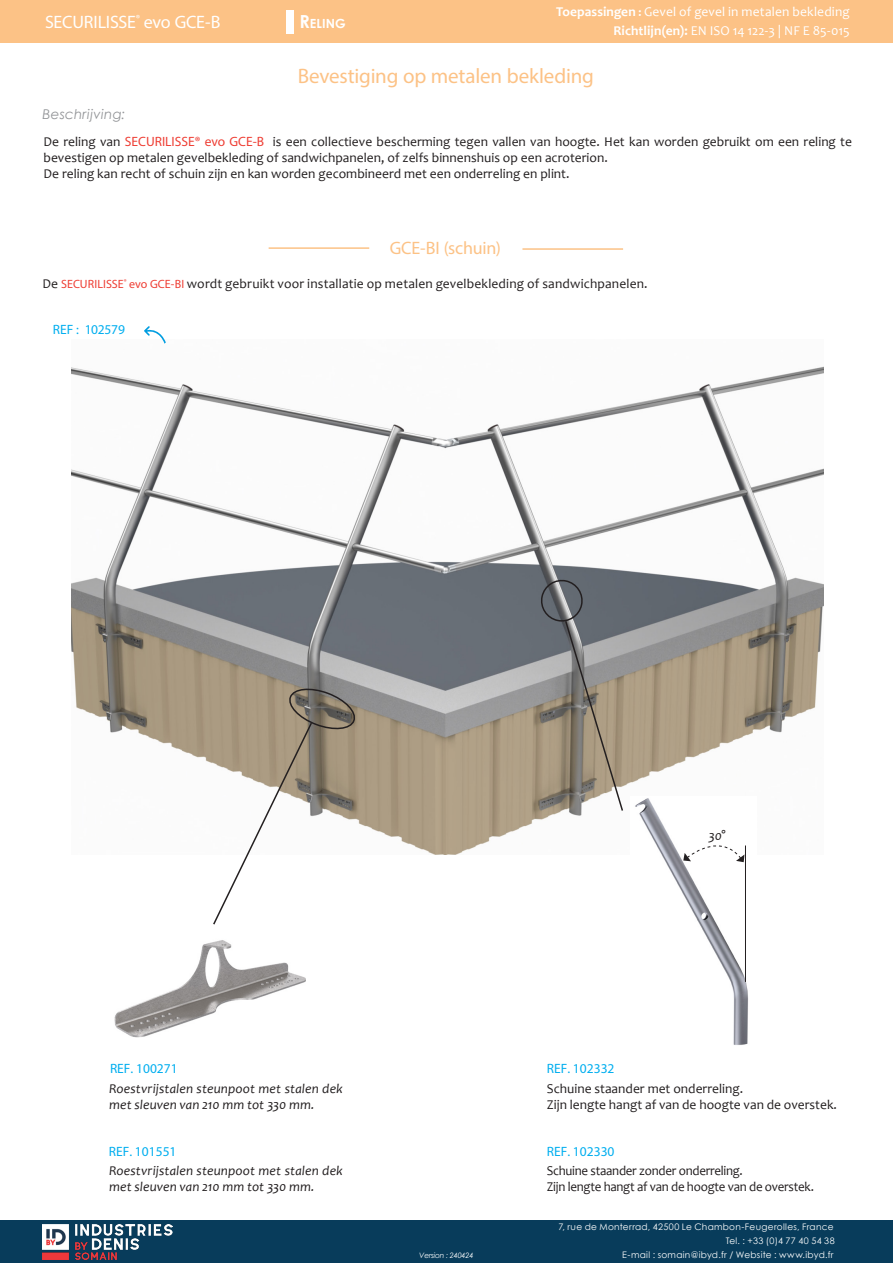
<style>
.page{position:relative;width:893px;height:1263px;background:#fff}
.page>*{position:absolute;margin:0;border:0;box-sizing:border-box;transform-origin:0 0}
.t1{font:21px "Myriad Pro";letter-spacing:-.005em;color:#fcc286}
.t2{font:18px "Myriad Pro";letter-spacing:-.015em;color:#fff}
.t3{font:18px "Myriad Pro";letter-spacing:-.01em;color:#fcc286}
.t4{font:13.5px/16.2px "Candara";color:#231f20}
.t5{font:italic 13.5px/16.2px "Candara";letter-spacing:.01em;color:#231f20}
.t6{font:13.5px/18.9px "Candara";letter-spacing:.01em;color:#fff;text-align:right}
.t7{font:13.5px "Candara";letter-spacing:-.02em;color:#231f20;scale:.96 1}
.t8{font:13.5px "Myriad Pro";color:#00aeef}
.t9{font:italic 13.5px "Century Gothic";letter-spacing:.02em;color:#939598}
.t10{font:700 12.6px "Century Gothic";letter-spacing:.005em;color:#fff}
.t11{font:9px/13.8px "Century Gothic";letter-spacing:.03em;color:#fff;text-align:right}
.t12{font:italic 7.5px "Century Gothic";letter-spacing:-.025em;color:#fff}
.s1{font-size:18px}
.s2{font-weight:700}
.s3{font-weight:700;font-size:12px}
.s4{font-family:"Myriad Pro";color:#ee3e34}
.s5{font-family:"Myriad Pro";font-size:12px;color:#ee3e34}
</style>
<div class="page">
<div style="left:0;top:0;width:893px;height:43px;background:#fcc286"></div>
<div style="left:286px;top:11px;width:7px;height:23px;background:#fff"></div>
<div style="left:0;top:1220px;width:893px;height:43px;background:#083c5b"></div>
<img style="left:43px;top:1225px;width:130px;height:35px">
<img style="left:71px;top:366px;width:753px;height:488px">
<hr style="left:269px;top:247px;width:100px;height:2px;background:#fcc286">
<hr style="left:522px;top:248px;width:101px;height:2px;background:#fcc286">
<svg style="left:144px;top:326px;width:22px;height:18px"></svg>
<svg style="left:538px;top:577px;width:86px;height:235px;background:#8c8780"></svg>
<svg style="left:212px;top:685px;width:147px;height:240px"></svg>
<img style="left:114px;top:940px;width:192px;height:98px">
<img style="left:630px;top:796px;width:127px;height:249px">
<svg style="left:683px;top:842px;width:61px;height:20px"></svg>
<hr style="left:745px;top:845px;width:1px;height:137px;background:#231f20">
<h2 class="t2" style="left:45px;top:10px;width:177px">SECURILISSE<sup>®</sup> evo GCE-B</h2>
<p class="t10" style="left:299px;top:14px;width:48px"><span class="s1">R</span>eling</p>
<p class="t6" style="left:556px;top:2px;width:295px"><span class="s2">Toepassingen</span> <span class="s3">:</span> Gevel of gevel in metalen bekleding<br><span class="s2">Richtlijn(en):</span> EN ISO 14 122-3 | NF E 85-015</p>
<p class="t9" style="left:43px;top:105px;width:84px">Beschrijving:</p>
<p class="t1" style="left:298px;top:63px;width:297px">Bevestiging op metalen bekleding</p>
<p class="t4" style="left:44px;top:133px;width:810px">De reling van <span class="s4">SECURILISSE® evo GCE-B</span> is een collectieve bescherming tegen vallen van hoogte. Het kan worden gebruikt om een reling te bevestigen op metalen gevelbekleding of sandwichpanelen, of zelfs binnenshuis op een acroterion.</p>
<p class="t4" style="left:44px;top:166px;width:527px">De reling kan recht of schuin zijn en kan worden gecombineerd met een onderreling en plint.</p>
<p class="t3" style="left:390px;top:237px;width:113px">GCE-BI (schuin)</p>
<p class="t4" style="left:42px;top:275px;width:607px">De <span class="s5">SECURILISSE</span><sup>®</sup> <span class="s5">evo GCE-BI</span> wordt gebruikt voor installatie op metalen gevelbekleding of sandwichpanelen.</p>
<p class="t8" style="left:53px;top:322px;width:74px">REF : 102579</p>
<p class="t5" style="left:709px;top:827px;width:18px">30°</p>
<p class="t8" style="left:110px;top:1060px;width:69px">REF. 100271</p>
<p class="t5" style="left:109px;top:1080px;width:235px">Roestvrijstalen steunpoot met stalen dek met sleuven van 210 mm tot 330 mm.</p>
<p class="t8" style="left:109px;top:1143px;width:69px">REF. 101551</p>
<p class="t5" style="left:109px;top:1162px;width:235px">Roestvrijstalen steunpoot met stalen dek met sleuven van 210 mm tot 330 mm.</p>
<p class="t8" style="left:547px;top:1060px;width:69px">REF. 102332</p>
<p class="t4" style="left:547px;top:1080px;width:198px">Schuine staander met onderreling.</p>
<p class="t4" style="left:547px;top:1096px;width:292px">Zijn lengte hangt af van de hoogte van de overstek.</p>
<p class="t8" style="left:547px;top:1143px;width:69px">REF. 102330</p>
<p class="t7" style="left:547px;top:1162px;width:206px">Schuine staander zonder onderreling.</p>
<p class="t7" style="left:547px;top:1178px;width:280px">Zijn lengte hangt af van de hoogte van de overstek.</p>
<p class="t11" style="left:558px;top:1220px;width:278px">7, rue de Monterrad, 42500 Le Chambon-Feugerolles, France<br>Tel. : +33 (0)4 77 40 54 38</p>
<p class="t12" style="left:419px;top:1250px;width:56px">Version : 240424</p>
<p class="t11" style="left:622px;top:1248px;width:213px">E-mail : somain@ibyd.fr / Website : www.ibyd.fr</p>
</div>
